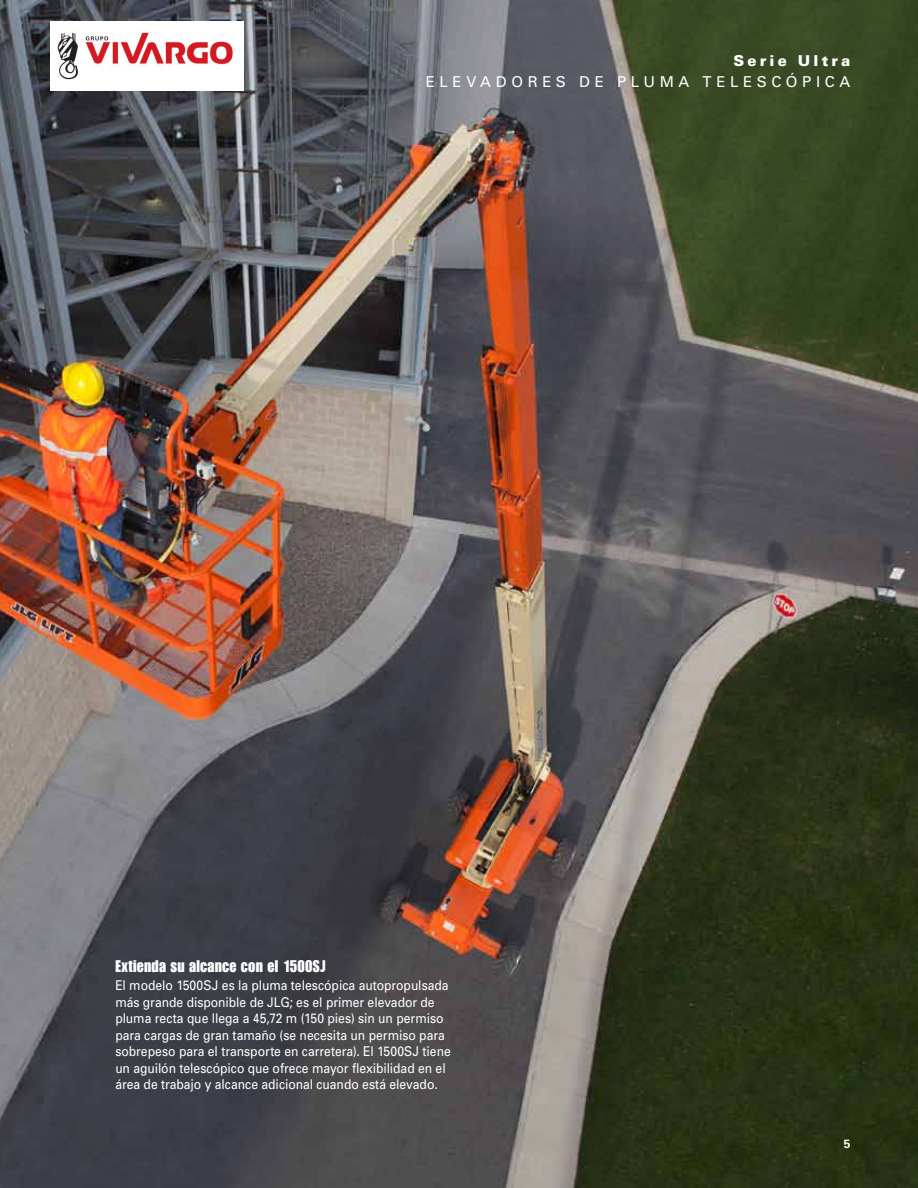
<style>
.page{position:relative;width:918px;height:1188px;background:#fff}
.page>*{position:absolute;margin:0;border:0;box-sizing:border-box;transform-origin:0 0}
.t1{font:16.5px "JLG Impact Standard";letter-spacing:.02em;color:#fff;scale:.95 1}
.t2{font:15px "Univers";letter-spacing:.31em;color:#fff}
.t3{font:900 15px "Univers";letter-spacing:.21em;color:#fff}
.t4{font:13.5px/16.5px "Univers";color:#fff;scale:.9 1}
.t5{font:700 12px "Univers";color:#fff}
</style>
<div class="page">
<img style="left:0;top:0;width:918px;height:1188px">
<img style="left:51px;top:21px;width:193px;height:70px">
<p class="t3" style="left:734px;top:51px;width:118px">Serie Ultra</p>
<p class="t2" style="left:426px;top:72px;width:426px">ELEVADORES DE PLUMA TELESCÓPICA</p>
<p class="t1" style="left:115px;top:957px;width:223px">Extienda su alcance con el 1500SJ</p>
<p class="t4" style="left:115px;top:977px;width:374px">El modelo 1500SJ es la pluma telescópica autopropulsada más grande disponible de JLG; es el primer elevador de pluma recta que llega a 45,72 m (150 pies) sin un permiso para cargas de gran tamaño (se necesita un permiso para sobrepeso para el transporte en carretera). El 1500SJ tiene un aguilón telescópico que ofrece mayor flexibilidad en el área de trabajo y alcance adicional cuando está elevado.</p>
<p class="t5" style="left:844px;top:1136px;width:8px">5</p>
</div>
